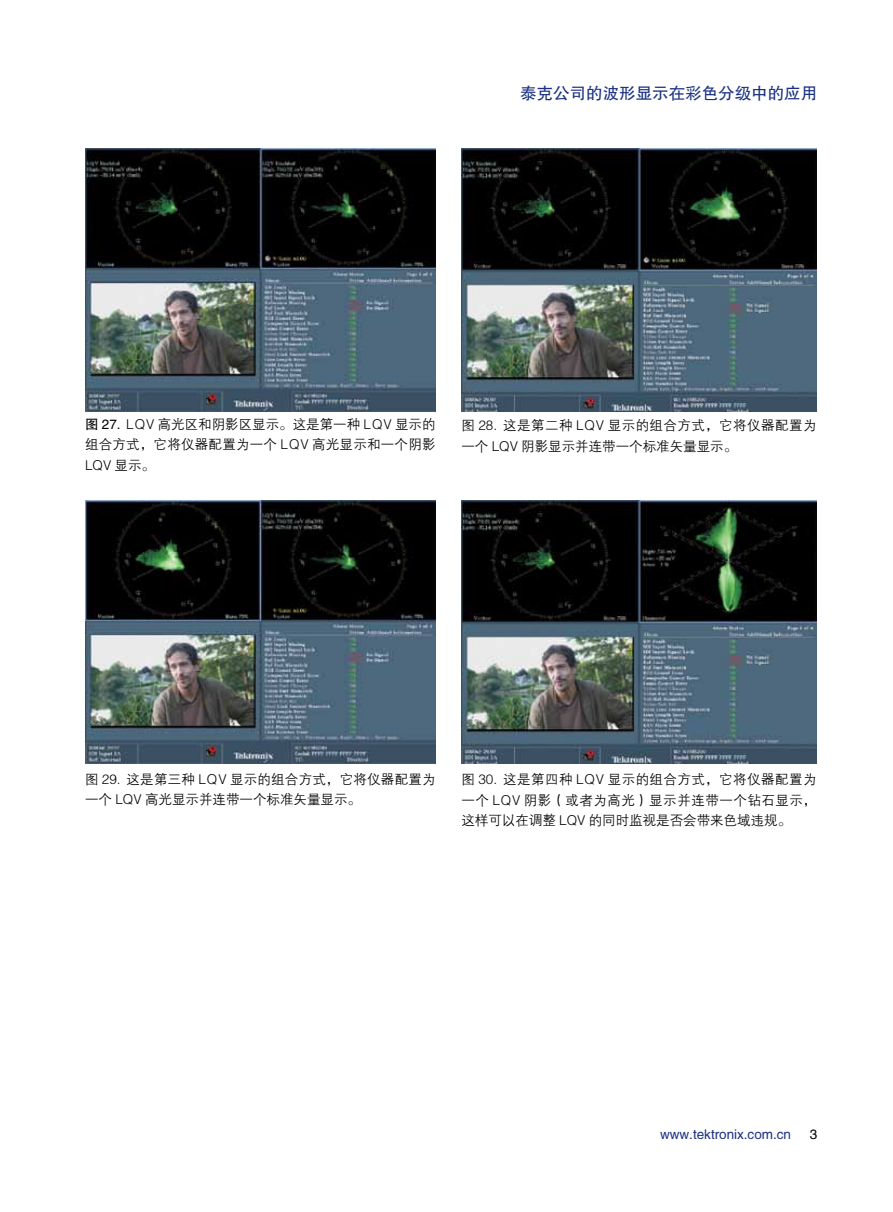
<style>
.page{position:relative;width:893px;height:1212px;background:#fff}
.page>*{position:absolute;margin:0;border:0;box-sizing:border-box;transform-origin:0 0}
.t1{font:16.5px "FZHTJW GB1 0";color:#1a3181}
.t2{font:13.5px/20.2px "FZZDXJW GB1 0";letter-spacing:.02em;color:#000;text-align:justify}
.t3{font:13.5px "FZHTJW GB1 0";color:#1a3181}
.t4{font:13.5px "FZHTJW GB1 0";color:#000}
.s1{font-family:"FZHTJW GB1 0"}
</style>
<div class="page">
<img style="left:85px;top:149px;width:351px;height:263px">
<img style="left:461px;top:149px;width:355px;height:263px">
<img style="left:85px;top:501px;width:351px;height:263px">
<img style="left:461px;top:501px;width:355px;height:263px">
<p class="t1" style="left:520px;top:84px;width:298px">泰克公司的波形显示在彩色分级中的应用</p>
<p class="t2" style="left:85px;top:415px;width:352px"><span class="s1">图 27.</span> LQV 高光区和阴影区显示。这是第一种 LQV 显示的组合方式，它将仪器配置为一个 LQV 高光显示和一个阴影LQV 显示。</p>
<p class="t2" style="left:461px;top:416px;width:357px">图 28. 这是第二种 LQV 显示的组合方式，它将仪器配置为一个 LQV 阴影显示并连带一个标准矢量显示。</p>
<p class="t2" style="left:85px;top:769px;width:352px">图 29. 这是第三种 LQV 显示的组合方式，它将仪器配置为一个 LQV 高光显示并连带一个标准矢量显示。</p>
<p class="t2" style="left:461px;top:770px;width:357px">图 30. 这是第四种 LQV 显示的组合方式，它将仪器配置为一个 LQV 阴影（或者为高光）显示并连带一个钻石显示，这样可以在调整 LQV 的同时监视是否会带来色域违规。</p>
<p class="t3" style="left:660px;top:1126px;width:132px">www.tektronix.com.cn</p>
<p class="t4" style="left:810px;top:1126px;width:9px">3</p>
</div>
